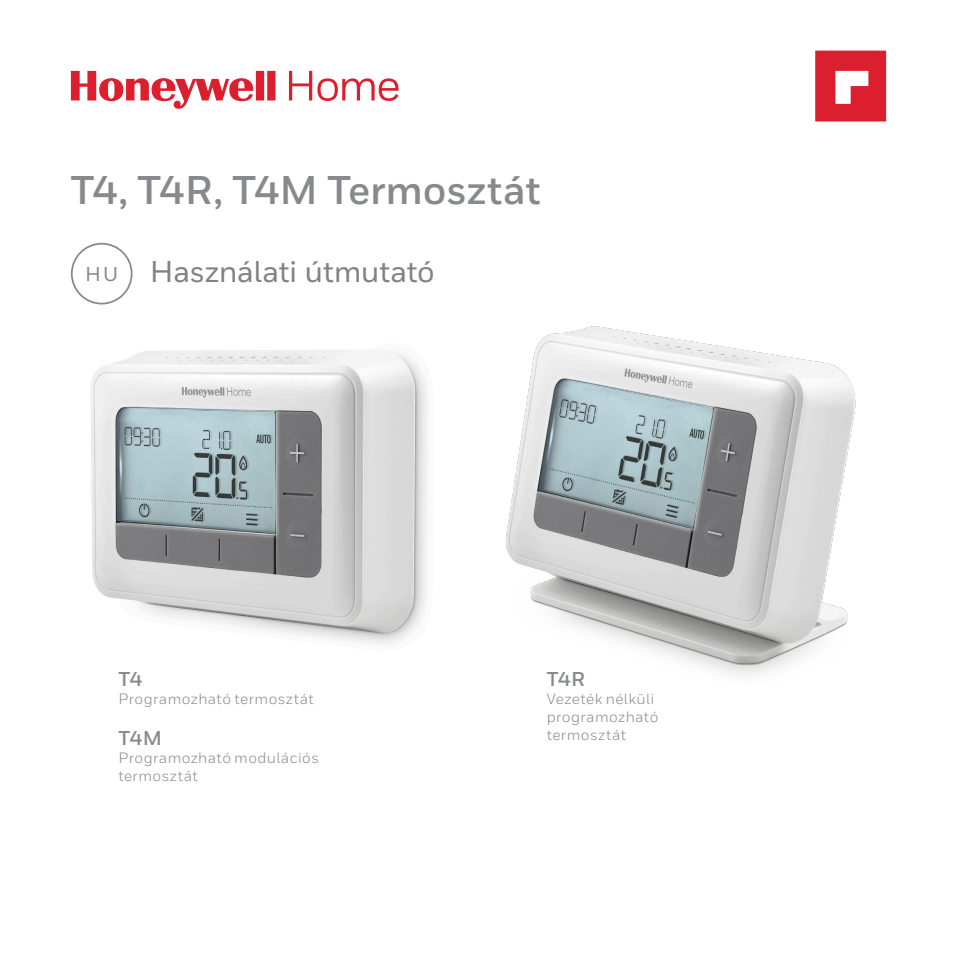
<style>
.page{position:relative;width:957px;height:957px;background:#fff}
.page>*{position:absolute;margin:0;border:0;box-sizing:border-box;transform-origin:0 0}
.t1{font:700 40px "Honeywell Sans";letter-spacing:-.005em;color:#87898c}
.t2{font:500 30px "Honeywell Sans";letter-spacing:-.015em;color:#808285}
.t3{font:700 20px "Honeywell Sans";letter-spacing:-.015em;color:#87898c}
.t4{font:15px/18px "Honeywell Sans";letter-spacing:.025em;color:#87898c}
.s1{font-size:20px;color:#87898c}
</style>
<div class="page">
<img style="left:505px;top:326px;width:351px;height:350px">
<img style="left:90px;top:350px;width:337px;height:294px">
<div style="left:71px;top:243px;width:62px;height:61px;border:2px solid #87898c;border-radius:50%"></div>
<svg style="left:71px;top:71px;width:327px;height:38px"></svg>
<svg style="left:815px;top:51px;width:71px;height:70px;background:#e1424f"></svg>
<h1 class="t1" style="left:71px;top:166px;width:471px">T4, T4R, T4M Termosztát</h1>
<h2 class="t2" style="left:85px;top:253px;width:351px"><span class="s1">HU</span> Használati útmutató</h2>
<h3 class="t3" style="left:118px;top:667px;width:26px">T4</h3>
<p class="t4" style="left:118px;top:690px;width:197px">Programozható termosztát</p>
<h3 class="t3" style="left:118px;top:726px;width:45px">T4M</h3>
<p class="t4" style="left:118px;top:749px;width:202px">Programozható modulációs termosztát</p>
<h3 class="t3" style="left:547px;top:667px;width:40px">T4R</h3>
<p class="t4" style="left:547px;top:690px;width:113px">Vezeték nélküli programozható termosztát</p>
</div>
